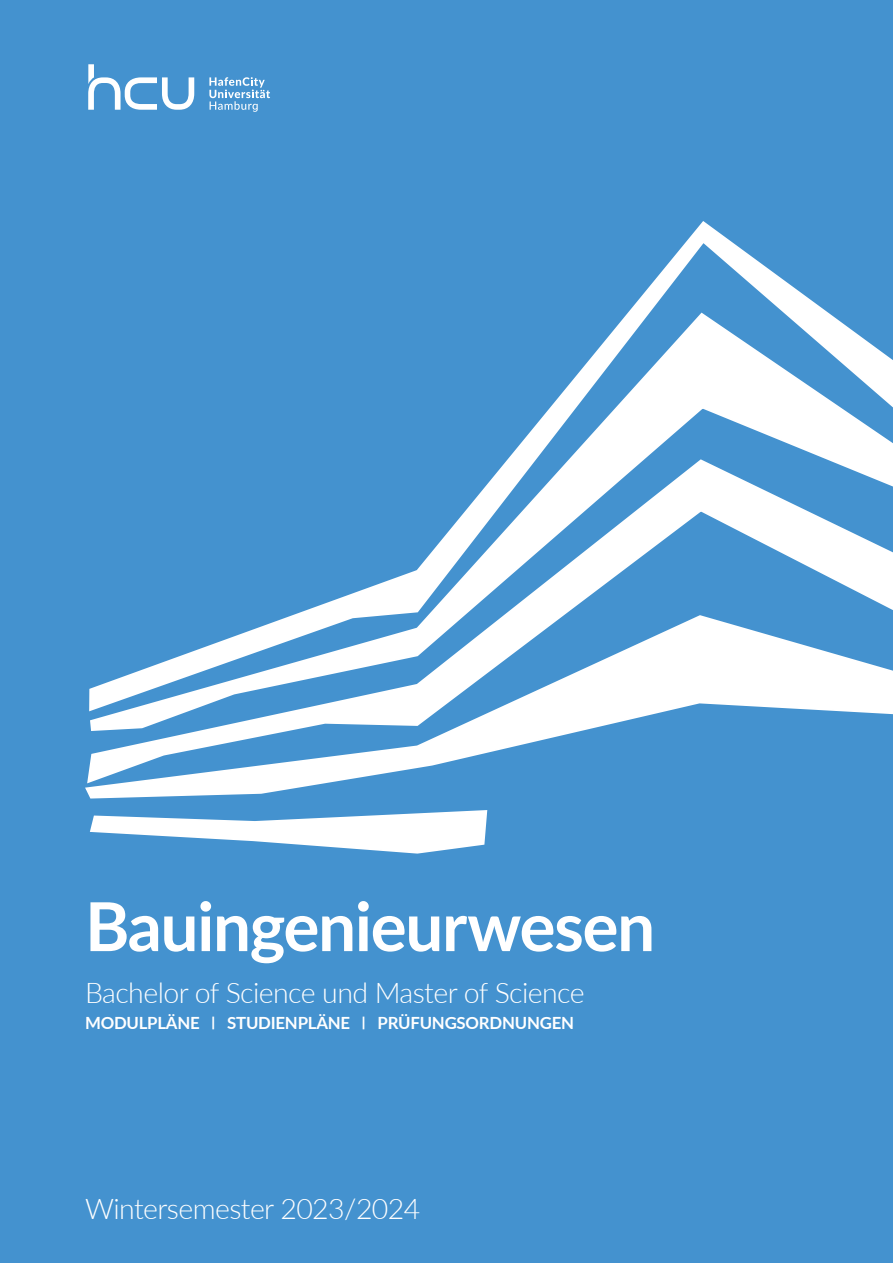
<style>
.page{position:relative;width:893px;height:1263px;background:#4492cf}
.page>*{position:absolute;margin:0;border:0;box-sizing:border-box;transform-origin:0 0}
.t1{font:700 67.5px "Lato";letter-spacing:-.02em;color:#fff}
.t2{font:300 28.5px "Lato";letter-spacing:-.02em;color:#fff}
.t3{font:700 16.8px "Lato";letter-spacing:-.015em;color:#fff}
.s1{font-size:13.5px}
</style>
<div class="page">
<svg style="left:629px;top:221px;width:197px;height:90px"></svg>
<svg style="left:509px;top:311px;width:384px;height:147px"></svg>
<svg style="left:296px;top:458px;width:597px;height:156px"></svg>
<svg style="left:85px;top:614px;width:808px;height:185px"></svg>
<svg style="left:90px;top:810px;width:398px;height:44px"></svg>
<svg style="left:88px;top:64px;width:106px;height:46px"></svg>
<svg style="left:209px;top:77px;width:61px;height:35px"></svg>
<h1 class="t1" style="left:85px;top:877px;width:572px">Bauingenieurwesen</h1>
<p class="t2" style="left:85px;top:973px;width:501px">Bachelor of Science und Master of Science</p>
<p class="t3" style="left:85px;top:1011px;width:490px">MODULPLÄNE <span class="s1">|</span> STUDIENPLÄNE <span class="s1">|</span> PRÜFUNGSORDNUNGEN</p>
<p class="t2" style="left:85px;top:1189px;width:337px">Wintersemester 2023/2024</p>
</div>
